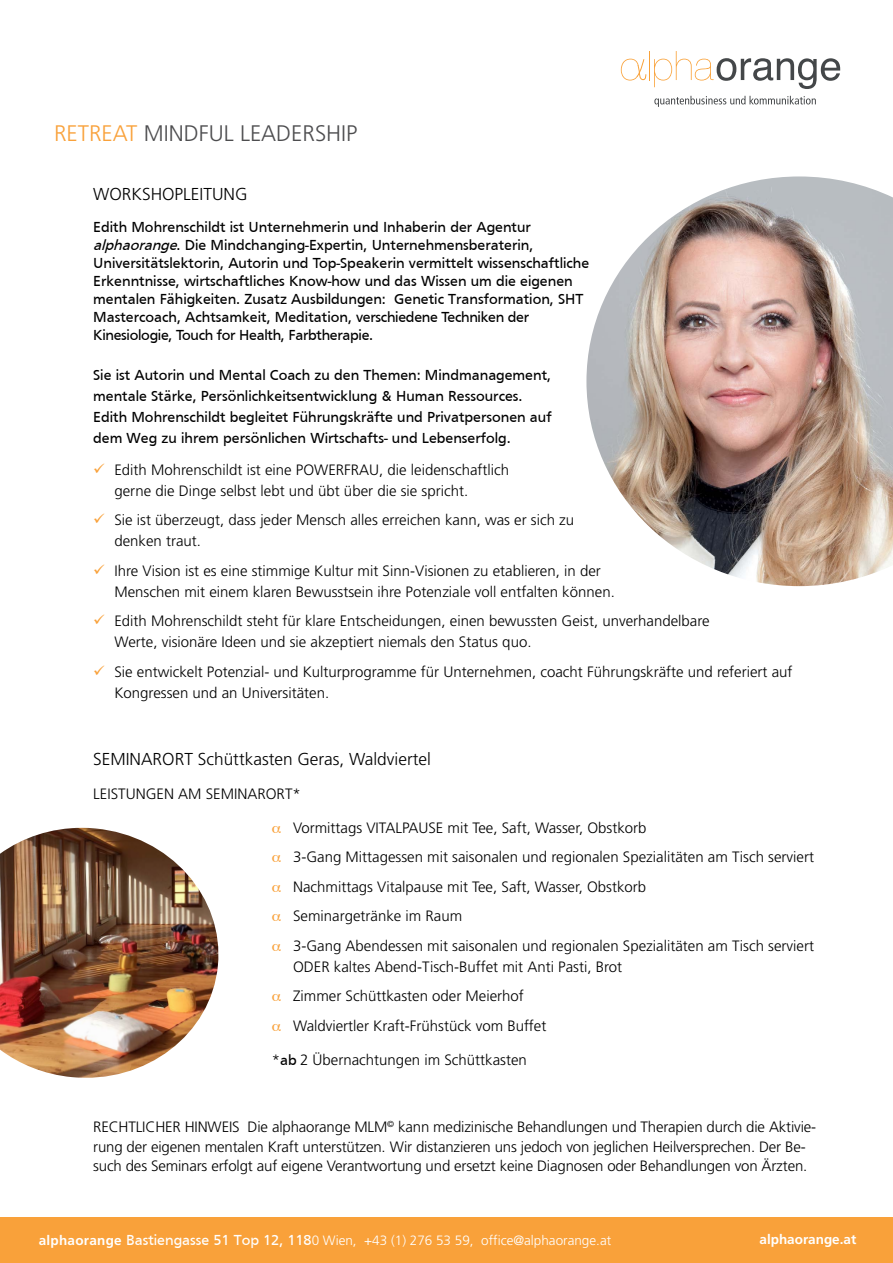
<style>
.page{position:relative;width:893px;height:1263px;background:#fff}
.page>*{position:absolute;margin:0;border:0;box-sizing:border-box;transform-origin:0 0}
.t1{font:300 22.5px "Frutiger";color:#4d4d4f}
.t2{font:300 17.25px "Frutiger";color:#000}
.t3{font:300 15px/21px "Frutiger";color:#000}
.t4{font:15px/18px "Frutiger";color:#000}
.t5{font:300 13.5px "Frutiger";color:#fff}
.t6{font:700 13.5px "Frutiger";color:#fff}
.s1{color:#f9a13a}
.s2{font-style:italic}
.s3{font-weight:400}
.s4{font-weight:700}
.s5{font-weight:400;font-size:15px}
</style>
<div class="page">
<div style="left:0;top:1217px;width:893px;height:46px;background:#f9a13a"></div>
<svg style="left:621px;top:51px;width:219px;height:38px"></svg>
<svg style="left:654px;top:96px;width:162px;height:11px"></svg>
<img style="left:586px;top:176px;width:307px;height:410px">
<img style="left:0;top:828px;width:219px;height:250px">
<p class="t1" style="left:54px;top:120px;width:305px"><span class="s1">RETREAT</span> MINDFUL LEADERSHIP</p>
<p class="t2" style="left:93px;top:184px;width:156px">WORKSHOPLEITUNG</p>
<p class="t4" style="left:93px;top:218px;width:498px">Edith Mohrenschildt ist Unternehmerin und Inhaberin der Agentur <span class="s2">alphaorange</span>. Die Mindchanging-Expertin, Unternehmensberaterin, Universitätslektorin, Autorin und Top-Speakerin vermittelt wissenschaftliche Erkenntnisse, wirtschaftliches Know-how und das Wissen um die eigenen mentalen Fähigkeiten. Zusatz Ausbildungen: Genetic Transformation, SHT Mastercoach, Achtsamkeit, Meditation, verschiedene Techniken der Kinesiologie, Touch for Health, Farbtherapie.</p>
<p class="t4" style="left:93px;top:365px;width:460px;line-height:21px">Sie ist Autorin und Mental Coach zu den Themen: Mindmanagement, mentale Stärke, Persönlichkeitsentwicklung &amp; Human Ressources.<br>Edith Mohrenschildt begleitet Führungskräfte und Privatpersonen auf dem Weg zu ihrem persönlichen Wirtschafts- und Lebenserfolg.</p>
<p class="t3" style="left:114px;top:459px;width:396px;text-indent:-21px"><span class="s1">✓</span> Edith Mohrenschildt ist eine POWERFRAU, die leidenschaftlich gerne die Dinge selbst lebt und übt über die sie spricht.</p>
<p class="t3" style="left:114px;top:510px;width:461px;text-indent:-21px"><span class="s1">✓</span> Sie ist überzeugt, dass jeder Mensch alles erreichen kann, was er sich zu denken traut.</p>
<p class="t3" style="left:114px;top:560px;width:502px;text-indent:-21px"><span class="s1">✓</span> Ihre Vision ist es eine stimmige Kultur mit Sinn-Visionen zu etablieren, in der<br>Menschen mit einem klaren Bewusstsein ihre Potenziale voll entfalten können.</p>
<p class="t3" style="left:114px;top:611px;width:597px;text-indent:-21px"><span class="s1">✓</span> Edith Mohrenschildt steht für klare Entscheidungen, einen bewussten Geist, unverhandelbare<br>Werte, visionäre Ideen und sie akzeptiert niemals den Status quo.</p>
<p class="t3" style="left:114px;top:661px;width:680px;text-indent:-21px"><span class="s1">✓</span> Sie entwickelt Potenzial- und Kulturprogramme für Unternehmen, coacht Führungskräfte und referiert auf<br>Kongressen und an Universitäten.</p>
<p class="t2" style="left:93px;top:750px;width:339px">SEMINARORT Schüttkasten Geras, Waldviertel</p>
<p class="t3" style="left:93px;top:783px;width:209px">LEISTUNGEN AM SEMINARORT*</p>
<p class="t3" style="left:293px;top:817px;width:355px">Vormittags VITALPAUSE mit Tee, Saft, Wasser, Obstkorb</p>
<p class="t3" style="left:293px;top:847px;width:522px">3-Gang Mittagessen mit saisonalen und regionalen Spezialitäten am Tisch serviert</p>
<p class="t3" style="left:293px;top:876px;width:355px">Nachmittags Vitalpause mit Tee, Saft, Wasser, Obstkorb</p>
<p class="t3" style="left:293px;top:906px;width:171px">Seminargetränke im Raum</p>
<p class="t3" style="left:293px;top:935px;width:522px">3-Gang Abendessen mit saisonalen und regionalen Spezialitäten am Tisch serviert<br>ODER kaltes Abend-Tisch-Buffet mit Anti Pasti, Brot</p>
<p class="t3" style="left:293px;top:986px;width:232px">Zimmer Schüttkasten oder Meierhof</p>
<p class="t3" style="left:293px;top:1015px;width:255px">Waldviertler Kraft-Frühstück vom Buffet</p>
<p class="t3" style="left:272px;top:1049px;width:257px">*<span class="s3">ab</span> 2 Übernachtungen im Schüttkasten</p>
<p class="t3" style="left:93px;top:1117px;width:724px;line-height:19.5px">RECHTLICHER HINWEIS Die alphaorange MLM<sup>©</sup> kann medizinische Behandlungen und Therapien durch die Aktivie&shy;rung der eigenen mentalen Kraft unterstützen. Wir distanzieren uns jedoch von jeglichen Heilversprechen. Der Be&shy;such des Seminars erfolgt auf eigene Verantwortung und ersetzt keine Diagnosen oder Behandlungen von Ärzten.</p>
<p class="t5" style="left:39px;top:1233px;width:574px"><span class="s4">alphaorange</span> <span class="s5">Bastiengasse 51 Top 12, 118</span>0 Wien, +43 (1) 276 53 59, office@alphaorange.at</p>
<p class="t6" style="left:759px;top:1231px;width:98px">alphaorange.at</p>
</div>
